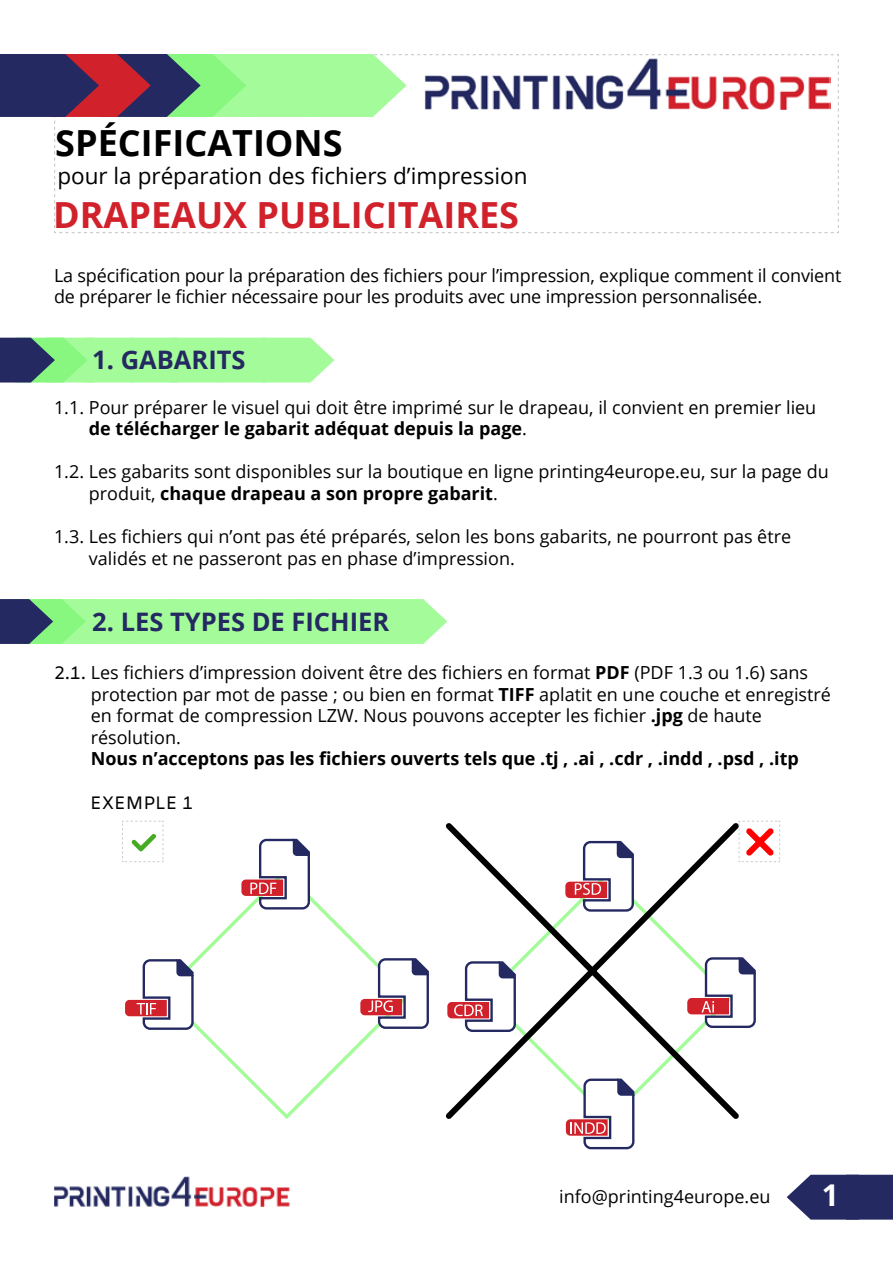
<style>
.page{position:relative;width:893px;height:1263px;background:#fff}
.page>*{position:absolute;margin:0;border:0;box-sizing:border-box;transform-origin:0 0}
.t1{font:700 36px "Open Sans";color:#d1212b}
.t2{font:700 36px "Open Sans";color:#000}
.t3{font:700 30px "Open Sans";color:#fff}
.t4{font:700 25.5px "Open Sans";color:#242961}
.t5{font:22.5px "Open Sans";color:#000}
.t6{font:18px/21.6px "Open Sans";color:#000}
.t7{font:700 18px "Open Sans";color:#000}
.t8{font:18px "Amiko";color:#000}
.s1{font-weight:700}
.s2{font-family:"Amiko"}
</style>
<div class="page">
<svg style="left:566px;top:1124px;width:69px;height:26px"></svg>
<svg style="left:744px;top:958px;width:12px;height:70px"></svg>
<svg style="left:787px;top:1175px;width:106px;height:44px;background:#3b4072"></svg>
<svg style="left:0;top:599px;width:447px;height:45px;background:#97e894"></svg>
<svg style="left:0;top:338px;width:334px;height:44px;background:#92e092"></svg>
<svg style="left:446px;top:823px;width:298px;height:301px"></svg>
<img style="left:54px;top:1176px;width:235px;height:31px">
<svg style="left:196px;top:897px;width:180px;height:222px"></svg>
<svg style="left:241px;top:838px;width:71px;height:73px"></svg>
<svg style="left:125px;top:958px;width:71px;height:72px"></svg>
<svg style="left:360px;top:957px;width:69px;height:73px"></svg>
<svg style="left:738px;top:820px;width:42px;height:43px"></svg>
<svg style="left:122px;top:820px;width:42px;height:43px"></svg>
<svg style="left:0;top:54px;width:839px;height:179px"></svg>
<h1 class="t2" style="left:55px;top:117px;width:286px">Spécifications</h1>
<p class="t5" style="left:57px;top:161px;width:472px">pour la préparation des fichiers d’impression</p>
<h1 class="t1" style="left:53px;top:190px;width:464px">Drapeaux publicitaires</h1>
<p class="t6" style="left:54px;top:264px;width:789px">La spécification pour la préparation des fichiers pour l’impression, explique comment il convient de préparer le fichier nécessaire pour les produits avec une impression personnalisée.</p>
<h3 class="t4" style="left:92px;top:342px;width:153px">1. gabarits</h3>
<p class="t6" style="left:89px;top:396px;width:729px;text-indent:-35px">1.1. Pour préparer le visuel qui doit être imprimé sur le drapeau, il convient en premier lieu <span class="s1">de télécharger le gabarit adéquat depuis la page</span>.</p>
<p class="t6" style="left:89px;top:460px;width:741px;text-indent:-35px">1.2. Les gabarits sont disponibles sur la boutique en ligne printing4europe.eu, sur la page du produit, <span class="s1">chaque drapeau a son propre gabarit</span>.</p>
<p class="t6" style="left:89px;top:525px;width:704px;text-indent:-35px">1.3. Les fichiers qui n’ont pas été préparés, selon les bons gabarits, ne pourront pas être validés et ne passeront pas en phase d’impression.</p>
<h3 class="t4" style="left:92px;top:603px;width:298px">2. les types de fichier</h3>
<p class="t6" style="left:91px;top:661px;width:719px;text-indent:-37px"><span class="s2">2.1.</span> Les fichiers d’impression doivent être des fichiers en format <span class="s1">PDF</span> (PDF 1.3 ou 1.6) sans protection par mot de passe ; ou bien en format <span class="s1">TIFF</span></p>
<p class="t6" style="left:91px;top:683px;width:742px;text-indent:448px">aplatit en une couche et enregistré en format de compression LZW. Nous pouvons accepter les fichier <span class="s1">.jpg</span> de haute résolution.</p>
<p class="t7" style="left:91px;top:746px;width:710px">Nous n’acceptons pas les fichiers ouverts tels que .tj , .ai , .cdr , .indd , .psd , .itp</p>
<p class="t8" style="left:90px;top:792px;width:105px">EXEMPLE 1</p>
<p class="t6" style="left:559px;top:1185px;width:213px">info@printing4europe.eu</p>
<h2 class="t3" style="left:822px;top:1174px;width:19px">1</h2>
</div>
